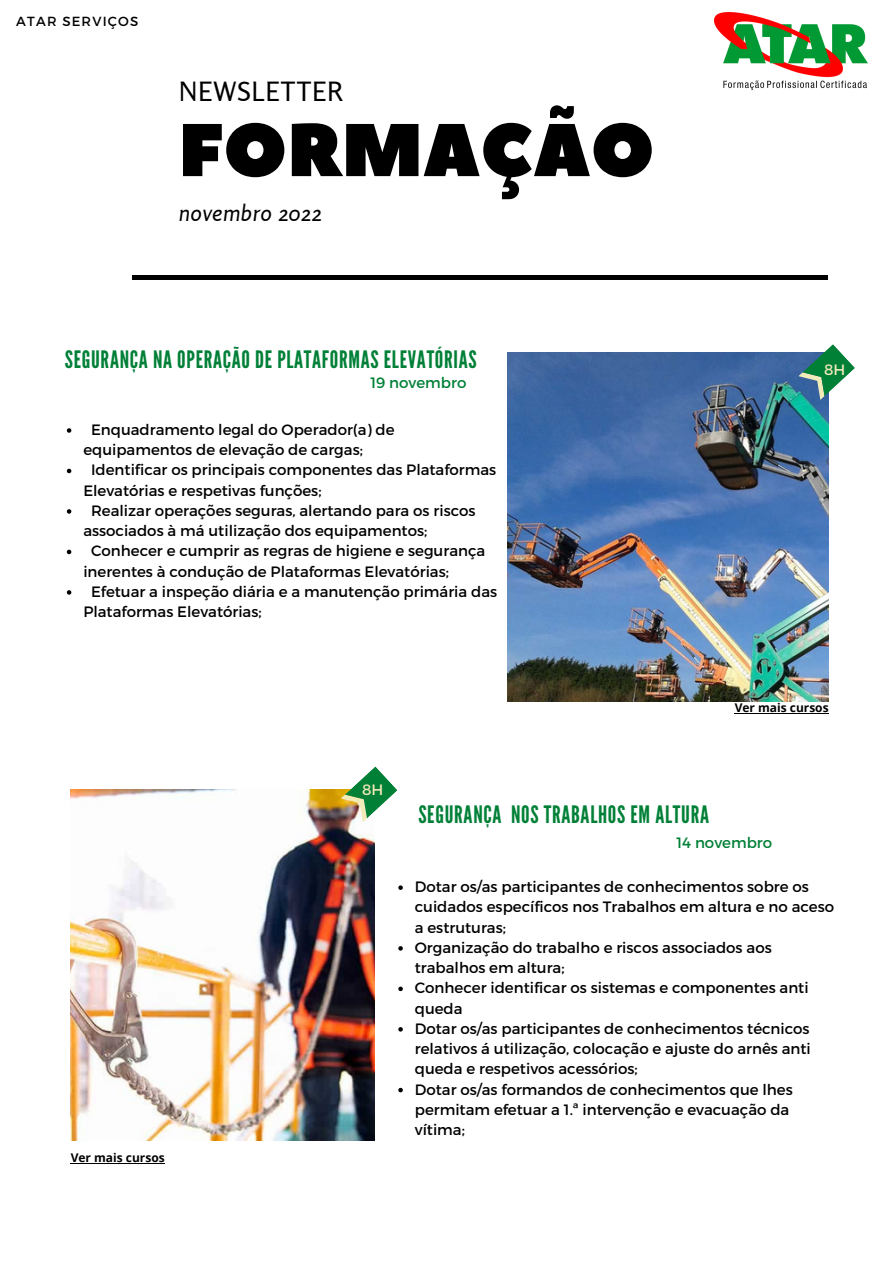
<style>
.page{position:relative;width:893px;height:1264px;background:#fff}
.page>*{position:absolute;margin:0;border:0;box-sizing:border-box;transform-origin:0 0}
.t1{font:74.4px "Peace Sans";color:#000}
.t2{font:26.4px "Rosario";letter-spacing:.02em;color:#000}
.t3{font:24px "League Gothic";letter-spacing:.03em;color:#008037}
.t4{font:italic 22.65px "Rosario";letter-spacing:.02em;color:#000}
.t5{font:15px/20.2px "Montserrat";color:#000}
.t6{font:15px "Montserrat";color:#008037}
.t7{font:15px "Montserrat";color:#f1eab9}
.t8{font:13.2px "Montserrat";letter-spacing:.09em;color:#000}
.t9{font:700 12px "Open Sans";color:#000}
</style>
<div class="page">
<div style="left:132px;top:275px;width:695px;height:5px;background:#000"></div>
<img style="left:507px;top:353px;width:321px;height:348px">
<img style="left:71px;top:789px;width:303px;height:351px">
<svg style="left:798px;top:344px;width:57px;height:56px"></svg>
<svg style="left:341px;top:766px;width:56px;height:56px"></svg>
<img style="left:714px;top:13px;width:153px;height:76px">
<hr style="left:734px;top:713px;width:94px;height:1px;background:#000">
<hr style="left:71px;top:1162px;width:94px;height:1px;background:#000">
<svg style="left:67px;top:428px;width:4px;height:5px"></svg>
<svg style="left:67px;top:468px;width:4px;height:5px"></svg>
<svg style="left:67px;top:509px;width:4px;height:4px"></svg>
<svg style="left:67px;top:549px;width:4px;height:5px"></svg>
<svg style="left:67px;top:590px;width:4px;height:4px"></svg>
<svg style="left:398px;top:885px;width:5px;height:4px"></svg>
<svg style="left:398px;top:946px;width:5px;height:4px"></svg>
<svg style="left:398px;top:986px;width:5px;height:5px"></svg>
<svg style="left:398px;top:1027px;width:5px;height:4px"></svg>
<svg style="left:398px;top:1087px;width:5px;height:5px"></svg>
<p class="t8" style="left:16px;top:13px;width:124px">ATAR SERVIÇOS</p>
<h2 class="t2" style="left:179px;top:76px;width:165px">NEWSLETTER</h2>
<h1 class="t1" style="left:178px;top:101px;width:477px">FORMAÇÃO</h1>
<h3 class="t4" style="left:179px;top:198px;width:144px">novembro 2022</h3>
<h3 class="t3" style="left:65px;top:345px;width:413px">SEGURANÇA NA OPERAÇÃO DE PLATAFORMAS ELEVATÓRIAS</h3>
<p class="t6" style="left:370px;top:373px;width:97px">19 novembro</p>
<p class="t5" style="left:91px;top:419px;width:305px">Enquadramento legal do Operador(a) de</p>
<p class="t5" style="left:83px;top:439px;width:281px">equipamentos de elevação de cargas;</p>
<p class="t5" style="left:91px;top:459px;width:406px">Identificar os principais componentes das Plataformas</p>
<p class="t5" style="left:83px;top:479px;width:240px">Elevatórias e respetivas funções;</p>
<p class="t5" style="left:91px;top:499px;width:386px">Realizar operações seguras, alertando para os riscos</p>
<p class="t5" style="left:83px;top:520px;width:345px">associados à má utilização dos equipamentos;</p>
<p class="t5" style="left:91px;top:540px;width:395px">Conhecer e cumprir as regras de higiene e segurança</p>
<p class="t5" style="left:83px;top:560px;width:367px">inerentes à condução de Plataformas Elevatórias;</p>
<p class="t5" style="left:91px;top:580px;width:407px">Efetuar a inspeção diária e a manutenção primária das</p>
<p class="t5" style="left:83px;top:601px;width:180px">Plataformas Elevatórias;</p>
<p class="t7" style="left:824px;top:360px;width:23px">8H</p>
<p class="t7" style="left:362px;top:780px;width:23px">8H</p>
<p class="t9" style="left:734px;top:699px;width:95px">Ver mais cursos</p>
<h3 class="t3" style="left:418px;top:800px;width:292px">SEGURANÇA NOS TRABALHOS EM ALTURA</h3>
<p class="t6" style="left:676px;top:832px;width:97px">14 novembro</p>
<p class="t9" style="left:71px;top:1149px;width:95px">Ver mais cursos</p>
<p class="t5" style="left:415px;top:876px;width:421px">Dotar os/as participantes de conhecimentos sobre os cuidados específicos nos Trabalhos em altura e no aceso a estruturas;<br>Organização do trabalho e riscos associados aos trabalhos em altura;<br>Conhecer identificar os sistemas e componentes anti queda<br>Dotar os/as participantes de conhecimentos técnicos relativos á utilização, colocação e ajuste do arnês anti queda e respetivos acessórios;<br>Dotar os/as formandos de conhecimentos que lhes permitam efetuar a 1.ª intervenção e evacuação da vítima;</p>
</div>
